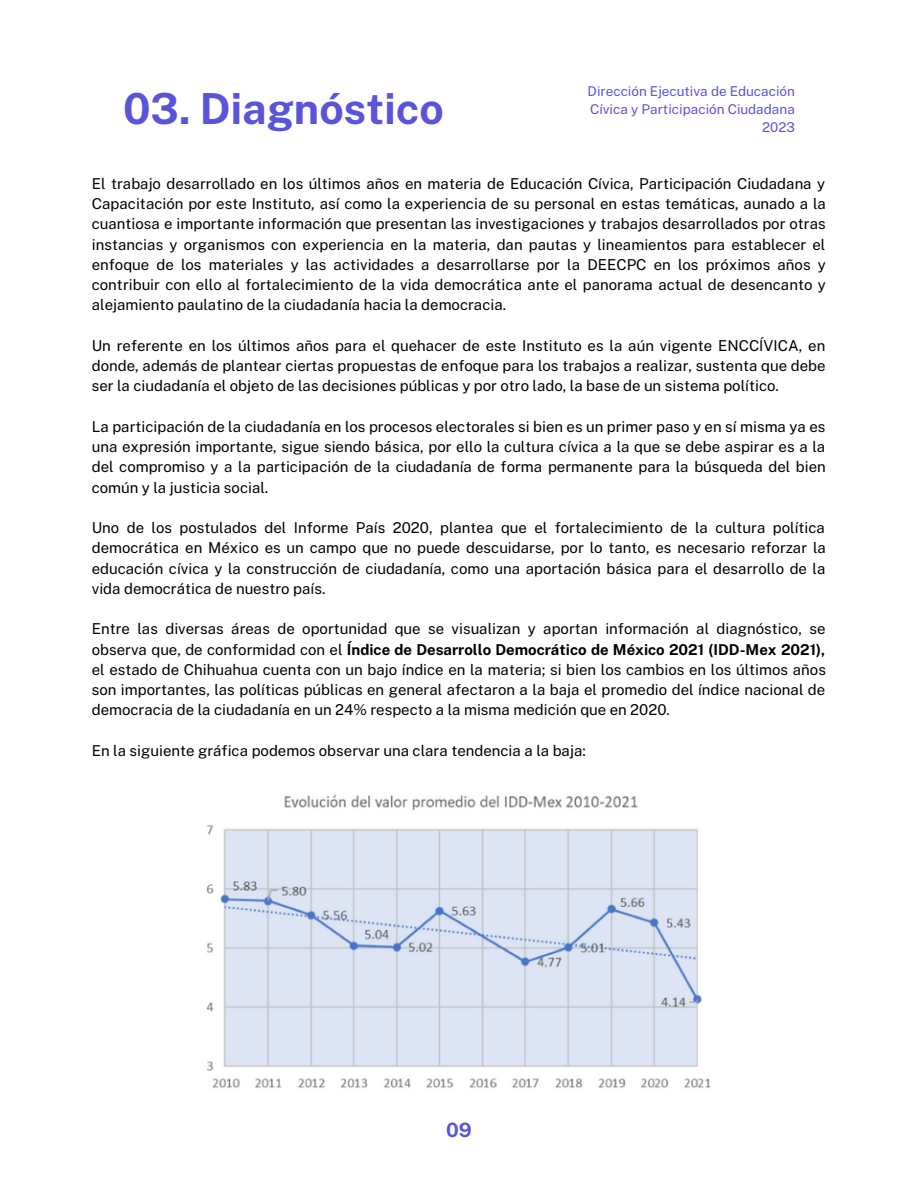
<style>
.page{position:relative;width:918px;height:1188px;background:#fff}
.page>*{position:absolute;margin:0;border:0;box-sizing:border-box;transform-origin:0 0}
.t1{font:700 42.9px "Public Sans";color:#5954d9}
.t2{font:700 19.8px "Public Sans";color:#5954d9}
.t3{font:15px/20.2px "Public Sans";color:#000;text-align:justify}
.t4{font:13.5px/18px "Public Sans";color:#5954d9;text-align:right}
.s1{font-weight:700}
</style>
<div class="page">
<img style="left:206px;top:794px;width:505px;height:294px">
<p class="t1" style="left:123px;top:84px;width:322px">03. Diagnóstico</p>
<p class="t4" style="left:588px;top:82px;width:209px">Dirección Ejecutiva de Educación<br>Cívica y Participación Ciudadana<br>2023</p>
<p class="t3" style="left:92px;top:173px;width:736px">El trabajo desarrollado en los últimos años en materia de Educación Cívica, Participación Ciudadana y Capacitación por este Instituto, así como la experiencia de su personal en estas temáticas, aunado a la cuantiosa e importante información que presentan las investigaciones y trabajos desarrollados por otras instancias y organismos con experiencia en la materia, dan pautas y lineamientos para establecer el enfoque de los materiales y las actividades a desarrollarse por la DEECPC en los próximos años y contribuir con ello al fortalecimiento de la vida democrática ante el panorama actual de desencanto y alejamiento paulatino de la ciudadanía hacia la democracia.</p>
<p class="t3" style="left:92px;top:335px;width:735px">Un referente en los últimos años para el quehacer de este Instituto es la aún vigente ENCCÍVICA, en donde, además de plantear ciertas propuestas de enfoque para los trabajos a realizar, sustenta que debe ser la ciudadanía el objeto de las decisiones públicas y por otro lado, la base de un sistema político.</p>
<p class="t3" style="left:92px;top:416px;width:736px">La participación de la ciudadanía en los procesos electorales si bien es un primer paso y en sí misma ya es una expresión importante, sigue siendo básica, por ello la cultura cívica a la que se debe aspirar es a la del compromiso y a la participación de la ciudadanía de forma permanente para la búsqueda del bien común y la justicia social.</p>
<p class="t3" style="left:92px;top:518px;width:736px">Uno de los postulados del Informe País 2020, plantea que el fortalecimiento de la cultura política democrática en México es un campo que no puede descuidarse, por lo tanto, es necesario reforzar la educación cívica y la construcción de ciudadanía, como una aportación básica para el desarrollo de la vida democrática de nuestro país.</p>
<p class="t3" style="left:92px;top:619px;width:736px">Entre las diversas áreas de oportunidad que se visualizan y aportan información al diagnóstico, se observa que, de conformidad con el <span class="s1">Índice de Desarrollo Democrático de México 2021 (IDD-Mex 2021), </span>el estado de Chihuahua cuenta con un bajo índice en la materia; si bien los cambios en los últimos años son importantes, las políticas públicas en general afectaron a la baja el promedio del índice nacional de democracia de la ciudadanía en un 24% respecto a la misma medición que en 2020.</p>
<p class="t3" style="left:92px;top:740px;width:496px">En la siguiente gráfica podemos observar una clara tendencia a la baja:</p>
<p class="t2" style="left:446px;top:1118px;width:27px">09</p>
</div>
